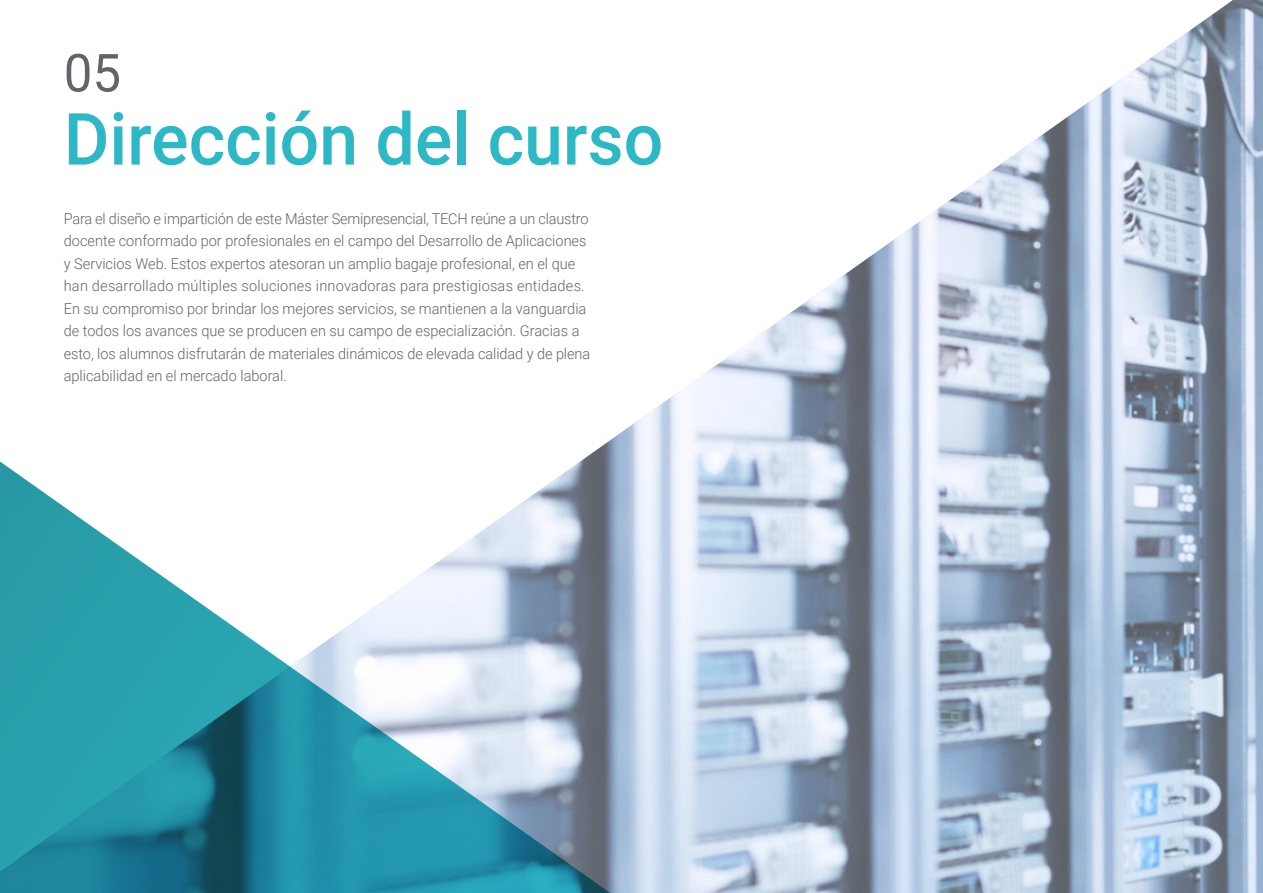
<style>
.page{position:relative;width:1263px;height:893px;background:#fff}
.page>*{position:absolute;margin:0;border:0;box-sizing:border-box;transform-origin:0 0}
.t1{font:500 72px "Roboto";color:#2db8c5}
.t2{font:52.5px "Roboto";color:#61646a}
.t3{font:300 15px/22.5px "Roboto";color:#61646a}
</style>
<div class="page">
<img style="left:602px;top:0;width:661px;height:893px">
<svg style="left:0;top:446px;width:640px;height:447px"></svg>
<h2 class="t2" style="left:64px;top:36px;width:59px">05</h2>
<h1 class="t1" style="left:64px;top:89px;width:601px">Dirección del curso</h1>
<p class="t3" style="left:64px;top:207px;width:528px">Para el diseño e impartición de este Máster Semipresencial, TECH reúne a un claustro docente conformado por profesionales en el campo del Desarrollo de Aplicaciones y Servicios Web. Estos expertos atesoran un amplio bagaje profesional, en el que han desarrollado múltiples soluciones innovadoras para prestigiosas entidades.<br>En su compromiso por brindar los mejores servicios, se mantienen a la vanguardia de todos los avances que se producen en su campo de especialización. Gracias a esto, los alumnos disfrutarán de materiales dinámicos de elevada calidad y de plena aplicabilidad en el mercado laboral.</p>
</div>
